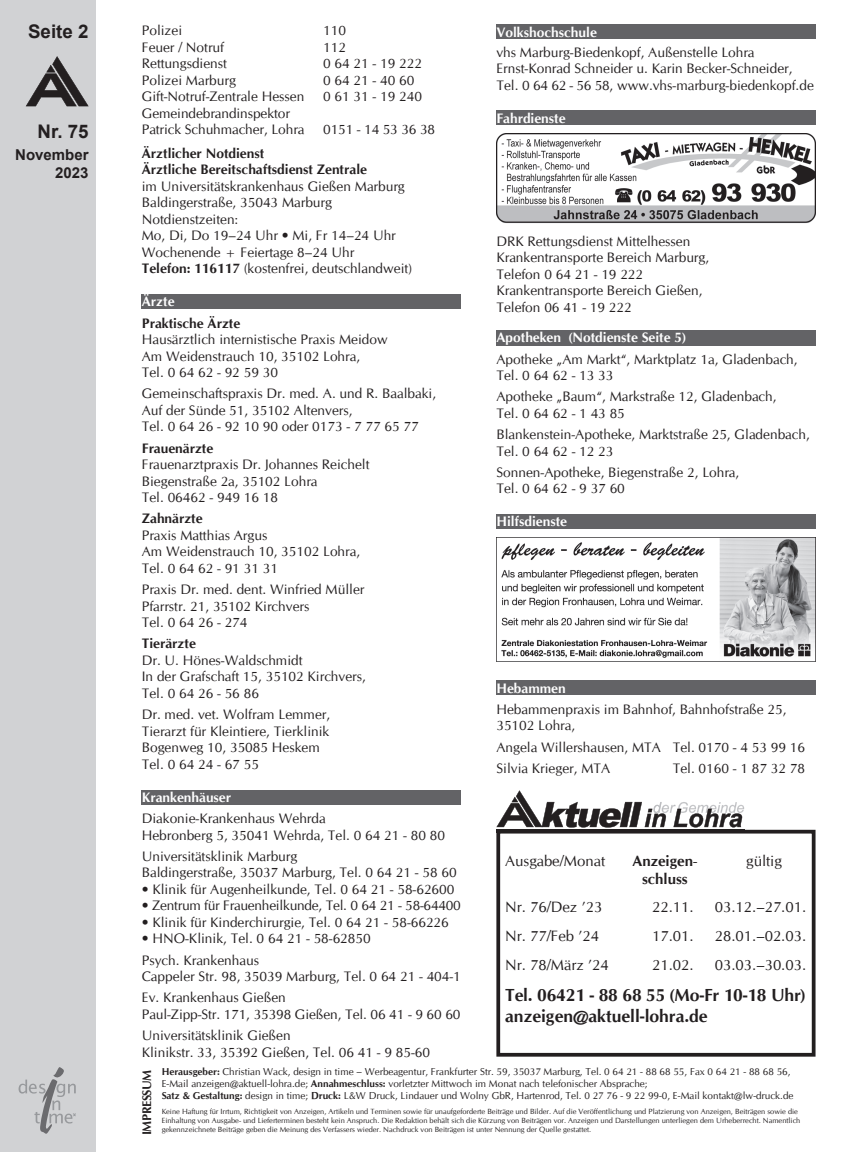
<style>
.page{position:relative;width:851px;height:1152px;background:#fff}
.page>*{position:absolute;margin:0;border:0;box-sizing:border-box;transform-origin:0 0}
.t1{font:700 18.75px "Arial";color:#231f20}
.t2{font:700 17.5px/21px "CG Omega";color:#231f20}
.t3{font:15px "CG Omega";color:#231f20}
.t4{font:700 15px "CG Omega";color:#231f20}
.t5{font:700 15px/18px "Arial";color:#231f20;text-align:right}
.t6{font:13.75px/16.5px "CG Omega";color:#231f20}
.t7{font:700 13.75px/16.5px "CG Omega";color:#231f20}
.t8{font:700 13.75px "CG Omega";color:#fff}
.t9{font:700 12.5px "CG Omega";letter-spacing:-.04em;color:#231f20}
.t10{font:10px/12px "CG Omega";color:#231f20}
.t11{font:7.5px/9px "CG Omega";color:#231f20}
.s1{font-weight:700}
.s2{font-weight:400}
</style>
<div class="page">
<div style="left:0;top:0;width:96px;height:1152px;background:#d1d2d4"></div>
<svg style="left:26px;top:56px;width:63px;height:50px"></svg>
<svg style="left:19px;top:1067px;width:57px;height:66px"></svg>
<div style="left:496px;top:680px;width:319px;height:14px;background:#636366"></div>
<div style="left:496px;top:514px;width:319px;height:15px;background:#636366"></div>
<div style="left:496px;top:25px;width:319px;height:14px;background:#636366"></div>
<div style="left:496px;top:111px;width:319px;height:14px;background:#636366"></div>
<div style="left:496px;top:331px;width:319px;height:15px;background:#636366"></div>
<div style="left:142px;top:790px;width:319px;height:14px;background:#636366"></div>
<div style="left:142px;top:294px;width:319px;height:14px;background:#636366"></div>
<img style="left:496px;top:133px;width:319px;height:90px">
<div style="left:496px;top:829px;width:319px;height:227px;border:4px solid #231f20"></div>
<hr style="left:496px;top:829px;width:248px;height:4px;background:#231f20">
<svg style="left:496px;top:790px;width:248px;height:37px"></svg>
<img style="left:496px;top:537px;width:319px;height:124px">
<h1 class="t1" style="left:28px;top:19px;width:62px">Seite 2</h1>
<h1 class="t1" style="left:38px;top:118px;width:53px">Nr. 75</h1>
<p class="t5" style="left:15px;top:146px;width:75px">November<br>2023</p>
<p class="t6" style="left:142px;top:22px;width:42px">Polizei</p>
<p class="t6" style="left:323px;top:22px;width:24px">110</p>
<p class="t6" style="left:142px;top:39px;width:84px">Feuer / Notruf</p>
<p class="t6" style="left:323px;top:39px;width:24px">112</p>
<p class="t6" style="left:142px;top:55px;width:87px">Rettungsdienst</p>
<p class="t6" style="left:323px;top:55px;width:100px">0 64 21 - 19 222</p>
<p class="t6" style="left:142px;top:72px;width:96px">Polizei Marburg</p>
<p class="t6" style="left:323px;top:72px;width:93px">0 64 21 - 40 60</p>
<p class="t6" style="left:142px;top:88px;width:164px">Gift-Notruf-Zentrale Hessen</p>
<p class="t6" style="left:323px;top:88px;width:100px">0 61 31 - 19 240</p>
<p class="t6" style="left:142px;top:105px;width:164px">Gemeindebrandinspektor<br>Patrick Schuhmacher, Lohra</p>
<p class="t6" style="left:323px;top:121px;width:113px">0151 - 14 53 36 38</p>
<p class="t7" style="left:142px;top:145px;width:227px">Ärztlicher Notdienst<br>Ärztliche Bereitschaftsdienst Zentrale</p>
<p class="t6" style="left:142px;top:178px;width:272px">im Universitätskrankenhaus Gießen Marburg Baldingerstraße, 35043 Marburg Notdienstzeiten:<br>Mo, Di, Do 19–24 Uhr • Mi, Fr 14–24 Uhr Wochenende + Feiertage 8–24 Uhr<br><span class="s1">Telefon: 116117</span> (kostenfrei, deutschlandweit)</p>
<p class="t8" style="left:142px;top:293px;width:34px">Ärzte</p>
<p class="t7" style="left:142px;top:315px;width:100px">Praktische Ärzte</p>
<p class="t6" style="left:142px;top:331px;width:247px">Hausärztlich internistische Praxis Meidow<br>Am Weidenstrauch 10, 35102 Lohra,<br>Tel. 0 64 62 - 92 59 30</p>
<p class="t6" style="left:142px;top:385px;width:296px">Gemeinschaftspraxis Dr. med. A. und R. Baalbaki,<br>Auf der Sünde 51, 35102 Altenvers,<br>Tel. 0 64 26 - 92 10 90 oder 0173 - 7 77 65 77</p>
<p class="t7" style="left:142px;top:440px;width:73px">Frauenärzte</p>
<p class="t6" style="left:142px;top:456px;width:229px">Frauenarztpraxis Dr. Johannes Reichelt<br>Biegenstraße 2a, 35102 Lohra<br>Tel. 06462 - 949 16 18</p>
<p class="t7" style="left:142px;top:510px;width:62px">Zahnärzte</p>
<p class="t6" style="left:142px;top:527px;width:220px">Praxis Matthias Argus<br>Am Weidenstrauch 10, 35102 Lohra,<br>Tel. 0 64 62 - 91 31 31</p>
<p class="t6" style="left:142px;top:581px;width:224px">Praxis Dr. med. dent. Winfried Müller<br>Pfarrstr. 21, 35102 Kirchvers<br>Tel. 0 64 26 - 274</p>
<p class="t7" style="left:142px;top:635px;width:55px">Tierärzte</p>
<p class="t6" style="left:142px;top:652px;width:225px">Dr. U. Hönes-Waldschmidt<br>In der Grafschaft 15, 35102 Kirchvers,<br>Tel. 0 64 26 - 56 86</p>
<p class="t6" style="left:142px;top:706px;width:190px">Dr. med. vet. Wolfram Lemmer,<br>Tierarzt für Kleintiere, Tierklinik<br>Bogenweg 10, 35085 Heskem<br>Tel. 0 64 24 - 67 55</p>
<p class="t8" style="left:142px;top:788px;width:91px">Krankenhäuser</p>
<p class="t6" style="left:142px;top:810px;width:305px">Diakonie-Krankenhaus Wehrda<br>Hebronberg 5, 35041 Wehrda, Tel. 0 64 21 - 80 80</p>
<p class="t6" style="left:142px;top:848px;width:316px">Universitätsklinik Marburg<br>Baldingerstraße, 35037 Marburg, Tel. 0 64 21 - 58 60</p>
<p class="t6" style="left:142px;top:881px;width:314px">• Klinik für Augenheilkunde, Tel. 0 64 21 - 58-62600</p>
<p class="t6" style="left:142px;top:897px;width:320px">• Zentrum für Frauenheilkunde, Tel. 0 64 21 - 58-64400</p>
<p class="t6" style="left:142px;top:914px;width:308px">• Klinik für Kinderchirurgie, Tel. 0 64 21 - 58-66226</p>
<p class="t6" style="left:142px;top:928px;width:230px;line-height:21.2px">• HNO-Klinik, Tel. 0 64 21 - 58-62850<br>Psych. Krankenhaus</p>
<p class="t6" style="left:142px;top:966px;width:320px;line-height:21.2px">Cappeler Str. 98, 35039 Marburg, Tel. 0 64 21 - 404-1<br>Ev. Krankenhaus Gießen</p>
<p class="t6" style="left:142px;top:1003px;width:320px;line-height:21.2px">Paul-Zipp-Str. 171, 35398 Gießen, Tel. 06 41 - 9 60 60<br>Universitätsklinik Gießen</p>
<p class="t6" style="left:142px;top:1043px;width:290px">Klinikstr. 33, 35392 Gießen, Tel. 06 41 - 9 85-60</p>
<p class="t8" style="left:496px;top:23px;width:102px">Volkshochschule</p>
<p class="t6" style="left:496px;top:44px;width:319px">vhs Marburg-Biedenkopf, Außenstelle Lohra<br>Ernst-Konrad Schneider u. Karin Becker-Schneider,<br>Tel. 0 64 62 - 56 58, www.vhs-marburg-biedenkopf.de</p>
<p class="t8" style="left:496px;top:109px;width:71px">Fahrdienste</p>
<p class="t6" style="left:496px;top:233px;width:214px">DRK Rettungsdienst Mittelhessen<br>Krankentransporte Bereich Marburg,<br>Telefon 0 64 21 - 19 222<br>Krankentransporte Bereich Gießen,<br>Telefon 06 41 - 19 222</p>
<p class="t8" style="left:496px;top:329px;width:191px">Apotheken (Notdienste Seite 5)</p>
<p class="t6" style="left:496px;top:351px;width:303px">Apotheke „Am Markt“, Marktplatz 1a, Gladenbach,<br>Tel. 0 64 62 - 13 33</p>
<p class="t6" style="left:496px;top:389px;width:282px">Apotheke „Baum“, Markstraße 12, Gladenbach,<br>Tel. 0 64 62 - 1 43 85</p>
<p class="t6" style="left:496px;top:426px;width:315px">Blankenstein-Apotheke, Marktstraße 25, Gladenbach,<br>Tel. 0 64 62 - 12 23</p>
<p class="t6" style="left:496px;top:464px;width:244px">Sonnen-Apotheke, Biegenstraße 2, Lohra,<br>Tel. 0 64 62 - 9 37 60</p>
<p class="t8" style="left:496px;top:513px;width:72px">Hilfsdienste</p>
<p class="t8" style="left:496px;top:679px;width:71px">Hebammen</p>
<p class="t6" style="left:496px;top:701px;width:291px">Hebammenpraxis im Bahnhof, Bahnhofstraße 25,<br>35102 Lohra,</p>
<p class="t6" style="left:496px;top:736px;width:310px;line-height:21.2px">Angela Willershausen, MTA Tel. 0170 - 4 53 99 16<br>Silvia Krieger, MTA</p>
<p class="t6" style="left:672px;top:760px;width:134px">Tel. 0160 - 1 87 32 78</p>
<p class="t3" style="left:505px;top:851px;width:101px">Ausgabe/Monat</p>
<p class="t4" style="left:632px;top:851px;width:66px">Anzeigen<span class="s2">-</span></p>
<p class="t3" style="left:746px;top:851px;width:37px">gültig</p>
<p class="t4" style="left:642px;top:869px;width:47px">schluss</p>
<p class="t3" style="left:505px;top:898px;width:99px">Nr. 76/Dez ’23</p>
<p class="t3" style="left:652px;top:898px;width:43px">22.11.</p>
<p class="t3" style="left:714px;top:898px;width:93px">03.12.–27.01.</p>
<p class="t3" style="left:505px;top:927px;width:95px">Nr. 77/Feb ’24</p>
<p class="t3" style="left:652px;top:927px;width:43px">17.01.</p>
<p class="t3" style="left:714px;top:927px;width:93px">28.01.–02.03.</p>
<p class="t3" style="left:505px;top:955px;width:105px">Nr. 78/März ’24</p>
<p class="t3" style="left:652px;top:955px;width:43px">21.02.</p>
<p class="t3" style="left:714px;top:955px;width:93px">03.03.–30.03.</p>
<p class="t2" style="left:505px;top:984px;width:302px">Tel. 06421 - 88 68 55 (Mo-Fr 10-18 Uhr) anzeigen@aktuell-lohra.de</p>
<p class="t9" style="left:139px;top:1135px;width:67px;rotate:-90deg">IMPRESSUM</p>
<p class="t10" style="left:162px;top:1065px;width:633px"><span class="s1">Herausgeber:</span> Christian Wack, design in time – Werbeagentur, Frankfurter Str. 59, 35037 Marburg, Tel. 0 64 21 - 88 68 55, Fax 0 64 21 - 88 68 56,<br>E-Mail anzeigen@aktuell-lohra.de; <span class="s1">Annahmeschluss:</span> vorletzter Mittwoch im Monat nach telefonischer Absprache;<br><span class="s1">Satz &amp; Gestaltung:</span> design in time; <span class="s1">Druck:</span> L&amp;W Druck, Lindauer und Wolny GbR, Hartenrod, Tel. 0 27 76 - 9 22 99-0, E-Mail kontakt@lw-druck.de</p>
<p class="t11" style="left:162px;top:1106px;width:640px">Keine Haftung für Irrtum, Richtigkeit von Anzeigen, Artikeln und Terminen sowie für unaufgeforderte Beiträge und Bilder. Auf die Veröffentlichung und Platzierung von Anzeigen, Beiträgen sowie die<br>Einhaltung von Ausgabe- und Lieferterminen besteht kein Anspruch. Die Redaktion behält sich die Kürzung von Beiträgen vor. Anzeigen und Darstellungen unterliegen dem Urheberrecht. Namentlich gekennzeichnete Beiträge geben die Meinung des Verfassers wieder. Nachdruck von Beiträgen ist unter Nennung der Quelle gestattet.</p>
</div>
